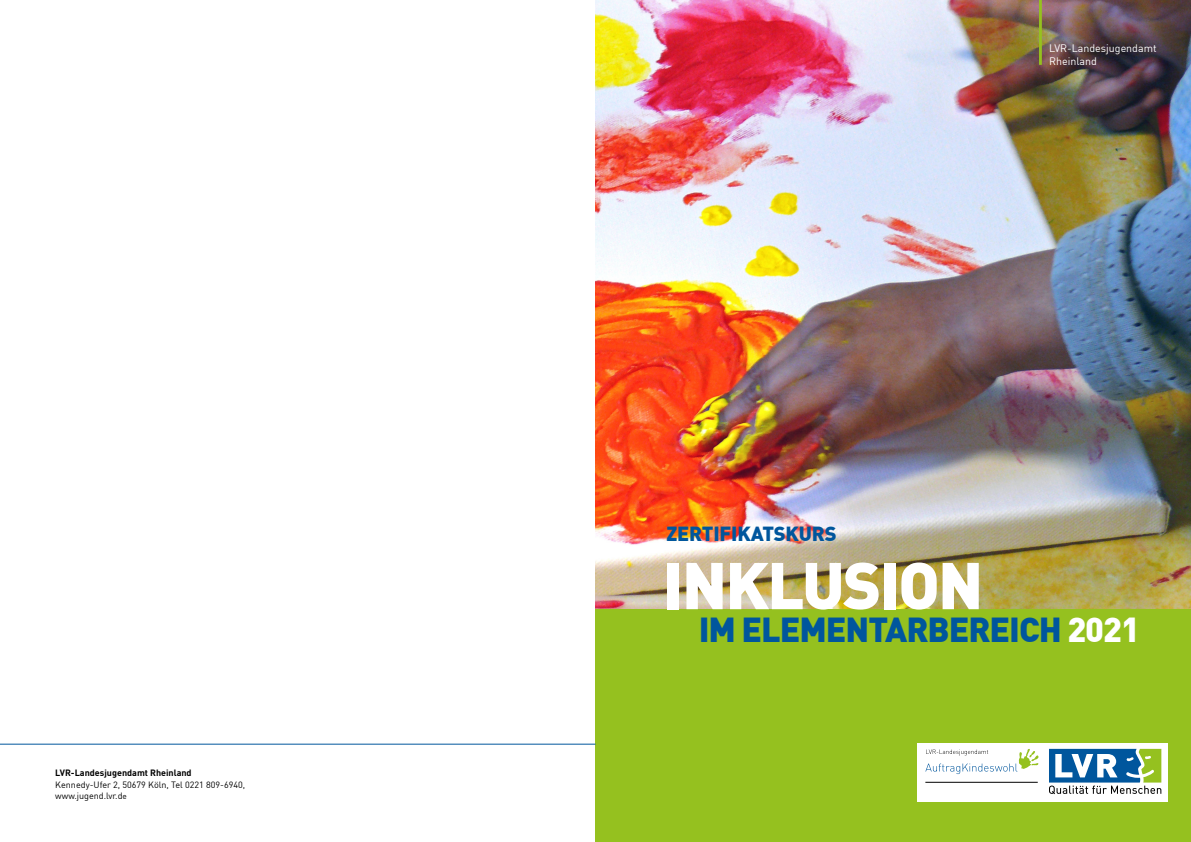
<style>
.page{position:relative;width:1191px;height:842px;background:#fff}
.page>*{position:absolute;margin:0;border:0;box-sizing:border-box;transform-origin:0 0}
.t1{font:900 65px "DIN";letter-spacing:-.03em;color:#fff}
.t2{font:900 34px "DIN";letter-spacing:-.03em;color:#00569d}
.t3{font:900 20px "DIN";letter-spacing:-.01em;color:#00569d}
.t4{font:10.6px/13.2px "DIN";color:#fff}
.t5{font:9px/11.6px "DIN";color:#000}
.t6{font:700 9px "DIN";color:#000}
.s1{font-size:8.2px}
.s2{color:#fff}
</style>
<div class="page">
<img style="left:595px;top:0;width:596px;height:609px">
<div style="left:595px;top:609px;width:596px;height:233px;background:#95c11f"></div>
<div style="left:917px;top:743px;width:251px;height:58px;background:#fff"></div>
<svg style="left:1049px;top:749px;width:112px;height:45px"></svg>
<svg style="left:925px;top:749px;width:113px;height:25px"></svg>
<hr style="left:925px;top:782px;width:112px;height:1px;background:#000">
<hr style="left:1039px;top:0;width:2px;height:65px;background:#95c11f">
<hr style="left:0;top:744px;width:595px;height:1px;background:#00569d">
<p class="t6" style="left:55px;top:767px;width:138px">LVR-Landesjugendamt Rheinland</p>
<p class="t5" style="left:55px;top:778px;width:191px">Kennedy-Ufer 2, 50679 Köln, Tel 0221 809-6940, www.jugend.lvr.d<span class="s1">e</span></p>
<h3 class="t3" style="left:666px;top:520px;width:172px">ZERTIFIKATSKURS</h3>
<p class="t4" style="left:1049px;top:41px;width:109px">LVR-Landesjugendamt<br>Rheinland</p>
<h1 class="t1" style="left:663px;top:542px;width:322px">INKLUSION</h1>
<h2 class="t2" style="left:698px;top:607px;width:443px">IM ELEMENTARBEREICH <span class="s2">2021</span></h2>
</div>
